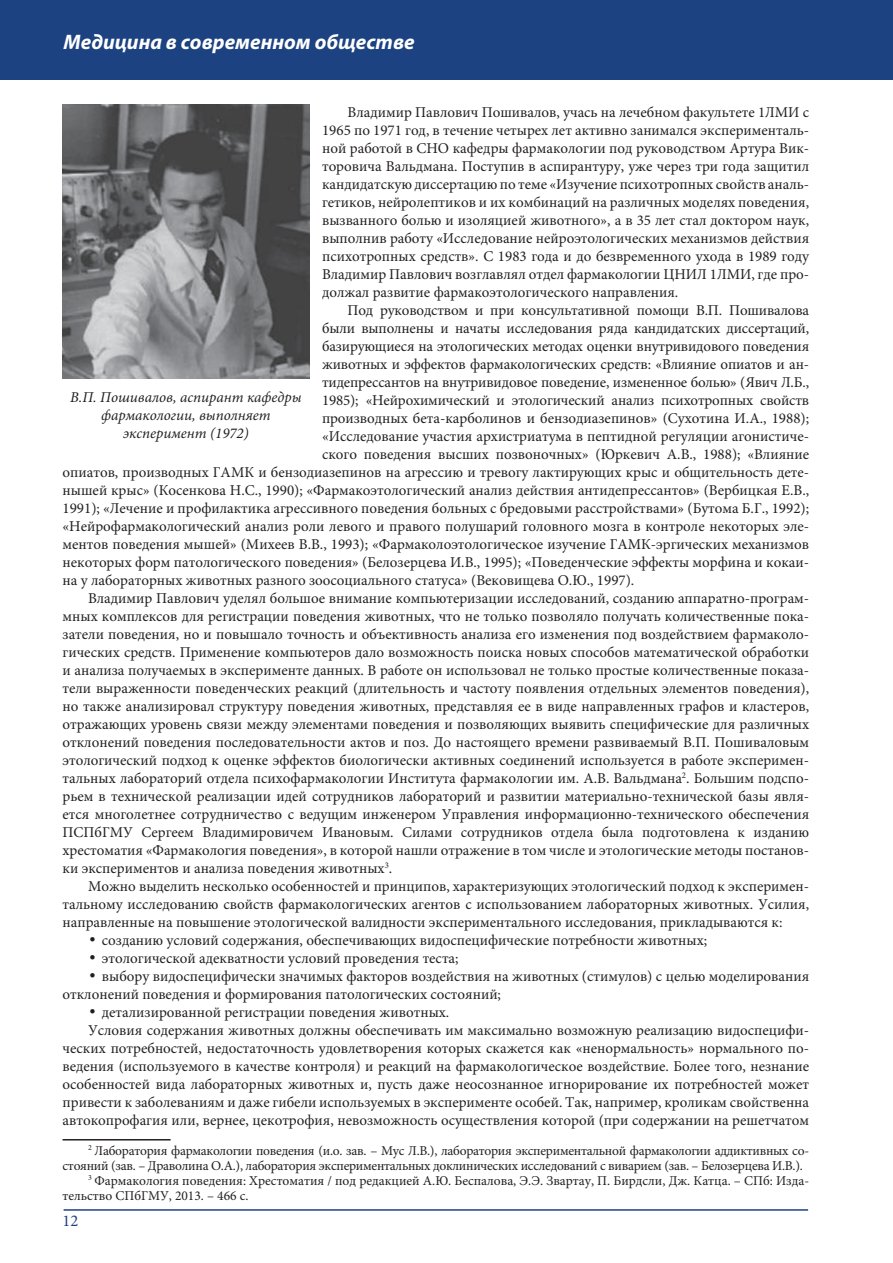
<style>
.page{position:relative;width:893px;height:1263px;background:#fff}
.page>*{position:absolute;margin:0;border:0;box-sizing:border-box;transform-origin:0 0}
.t1{font:italic 700 21px "Myriad Pro";color:#fff}
.t2{font:16.5px "Minion Pro";color:#1c4281}
.t3{font:15px/18px "Minion Pro";color:#231f20;text-align:justify}
.t4{font:italic 15px/18px "Minion Pro";color:#231f20;text-align:center}
.t5{font:13.5px "Minion Pro";letter-spacing:-.02em;color:#231f20}
.t6{font:13.5px "Minion Pro";color:#231f20}
</style>
<div class="page">
<div style="left:0;top:0;width:892px;height:79px;background:#1c4281"></div>
<hr style="left:64px;top:1209px;width:744px;height:2px;background:#1c4281">
<hr style="left:63px;top:1139px;width:108px;height:2px;background:#231f20">
<img style="left:63px;top:104px;width:246px;height:274px">
<h1 class="t1" style="left:64px;top:34px;width:352px">Медицина в современном обществе</h1>
<p class="t3" style="left:322px;top:104px;width:488px;text-indent:26px">Владимир Павлович Пошивалов, учась на лечебном факультете 1ЛМИ с 1965 по 1971 год, в течение четырех лет активно занимался эксперименталь&shy;ной работой в СНО кафедры фармакологии под руководством Артура Вик&shy;торовича Вальдмана. Поступив в аспирантуру, уже через три года защитил кандидатскую диссертацию по теме «Изучение психотропных свойств аналь&shy;гетиков, нейролептиков и их комбинаций на различных моделях поведения, вызванного болью и изоляцией животного», а в 35 лет стал доктором наук, выполнив работу «Исследование нейроэтологических механизмов действия психотропных средств». С 1983 года и до безвременного ухода в 1989 году Владимир Павлович возглавлял отдел фармакологии ЦНИЛ 1ЛМИ, где про&shy;должал развитие фармакоэтологического направления.</p>
<p class="t3" style="left:347px;top:302px;width:463px">Под руководством и при консультативной помощи В.П. Пошивалова</p>
<p class="t3" style="left:322px;top:320px;width:488px">были выполнены и начаты исследования ряда кандидатских диссертаций,</p>
<p class="t3" style="left:322px;top:338px;width:488px">базирующиеся на этологических методах оценки внутривидового поведения</p>
<p class="t3" style="left:322px;top:356px;width:488px">животных и эффектов фармакологических средств: «Влияние опиатов и ан-</p>
<p class="t3" style="left:322px;top:374px;width:488px">тидепрессантов на внутривидовое поведение, измененное болью» (Явич Л.Б.,</p>
<p class="t3" style="left:322px;top:392px;width:488px">1985); «Нейрохимический и этологический анализ психотропных свойств</p>
<p class="t3" style="left:322px;top:410px;width:488px">производных бета-карболинов и бензодиазепинов» (Сухотина И.А., 1988);</p>
<p class="t3" style="left:322px;top:428px;width:488px">«Исследование участия архистриатума в пептидной регуляции агонистиче-</p>
<p class="t3" style="left:322px;top:446px;width:488px">ского поведения высших позвоночных» (Юркевич А.В., 1988); «Влияние</p>
<p class="t3" style="left:63px;top:464px;width:748px">опиатов, производных ГАМК и бензодиазепинов на агрессию и тревогу лактирующих крыс и общительность дете-</p>
<p class="t3" style="left:63px;top:482px;width:748px">нышей крыс» (Косенкова Н.С., 1990); «Фармакоэтологический анализ действия антидепрессантов» (Вербицкая Е.В.,</p>
<p class="t3" style="left:63px;top:500px;width:748px">1991); «Лечение и профилактика агрессивного поведения больных с бредовыми расстройствами» (Бутома Б.Г., 1992);</p>
<p class="t3" style="left:63px;top:518px;width:748px">«Нейрофармакологический анализ роли левого и правого полушарий головного мозга в контроле некоторых эле-</p>
<p class="t3" style="left:63px;top:536px;width:748px">ментов поведения мышей» (Михеев В.В., 1993); «Фармаколоэтологическое изучение ГАМК-эргических механизмов</p>
<p class="t3" style="left:63px;top:554px;width:748px">некоторых форм патологического поведения» (Белозерцева И.В., 1995); «Поведенческие эффекты морфина и кокаи-</p>
<p class="t3" style="left:63px;top:572px;width:573px">на у лабораторных животных разного зоосоциального статуса» (Вековищева О.Ю., 1997).</p>
<p class="t3" style="left:88px;top:590px;width:722px">Владимир Павлович уделял большое внимание компьютеризации исследований, созданию аппаратно-програм-</p>
<p class="t3" style="left:63px;top:608px;width:748px">мных комплексов для регистрации поведения животных, что не только позволяло получать количественные пока-</p>
<p class="t3" style="left:63px;top:626px;width:748px">затели поведения, но и повышало точность и объективность анализа его изменения под воздействием фармаколо-</p>
<p class="t3" style="left:63px;top:644px;width:748px">гических средств. Применение компьютеров дало возможность поиска новых способов математической обработки</p>
<p class="t3" style="left:63px;top:662px;width:748px">и анализа получаемых в эксперименте данных. В работе он использовал не только простые количественные показа-</p>
<p class="t3" style="left:63px;top:680px;width:748px">тели выраженности поведенческих реакций (длительность и частоту появления отдельных элементов поведения),</p>
<p class="t3" style="left:63px;top:698px;width:748px">но также анализировал структуру поведения животных, представляя ее в виде направленных графов и кластеров,</p>
<p class="t3" style="left:63px;top:716px;width:748px">отражающих уровень связи между элементами поведения и позволяющих выявить специфические для различных</p>
<p class="t3" style="left:63px;top:734px;width:748px">отклонений поведения последовательности актов и поз. До настоящего времени развиваемый В.П. Пошиваловым</p>
<p class="t3" style="left:63px;top:752px;width:748px">этологический подход к оценке эффектов биологически активных соединений используется в работе эксперимен-</p>
<p class="t3" style="left:63px;top:770px;width:748px">тальных лабораторий отдела психофармакологии Института фармакологии им. А.В. Вальдмана<sup>2</sup>. Большим подспо-</p>
<p class="t3" style="left:63px;top:788px;width:748px">рьем в технической реализации идей сотрудников лабораторий и развитии материально-технической базы явля-</p>
<p class="t3" style="left:63px;top:806px;width:748px">ется многолетнее сотрудничество с ведущим инженером Управления информационно-технического обеспечения</p>
<p class="t3" style="left:63px;top:824px;width:748px">ПСПбГМУ Сергеем Владимировичем Ивановым. Силами сотрудников отдела была подготовлена к изданию</p>
<p class="t3" style="left:63px;top:842px;width:748px">хрестоматия «Фармакология поведения», в которой нашли отражение в том числе и этологические методы постанов-</p>
<p class="t3" style="left:63px;top:860px;width:331px">ки экспериментов и анализа поведения животных<sup>3</sup>.</p>
<p class="t3" style="left:88px;top:878px;width:722px">Можно выделить несколько особенностей и принципов, характеризующих этологический подход к эксперимен-</p>
<p class="t3" style="left:63px;top:896px;width:748px">тальному исследованию свойств фармакологических агентов с использованием лабораторных животных. Усилия,</p>
<p class="t3" style="left:63px;top:914px;width:721px">направленные на повышение этологической валидности экспериментального исследования, прикладываются к:</p>
<p class="t3" style="left:88px;top:932px;width:620px">• созданию условий содержания, обеспечивающих видоспецифические потребности животных;</p>
<p class="t3" style="left:88px;top:950px;width:372px">• этологической адекватности условий проведения теста;</p>
<p class="t3" style="left:63px;top:968px;width:748px;text-indent:26px">• выбору видоспецифически значимых факторов воздействия на животных (стимулов) с целью моделирования отклонений поведения и формирования патологических состояний;</p>
<p class="t3" style="left:88px;top:1004px;width:363px">• детализированной регистрации поведения животных.</p>
<p class="t3" style="left:88px;top:1022px;width:722px">Условия содержания животных должны обеспечивать им максимально возможную реализацию видоспецифи-</p>
<p class="t3" style="left:63px;top:1040px;width:748px">ческих потребностей, недостаточность удовлетворения которых скажется как «ненормальность» нормального по-</p>
<p class="t3" style="left:63px;top:1058px;width:748px">ведения (используемого в качестве контроля) и реакций на фармакологическое воздействие. Более того, незнание</p>
<p class="t3" style="left:63px;top:1076px;width:748px">особенностей вида лабораторных животных и, пусть даже неосознанное игнорирование их потребностей может</p>
<p class="t3" style="left:63px;top:1094px;width:748px">привести к заболеваниям и даже гибели используемых в эксперименте особей. Так, например, кроликам свойственна</p>
<p class="t3" style="left:63px;top:1112px;width:748px">автокопрофагия или, вернее, цекотрофия, невозможность осуществления которой (при содержании на решетчатом</p>
<p class="t5" style="left:88px;top:1145px;width:722px"><sup>2</sup> Лаборатория фармакологии поведения (и.о. зав. – Мус Л.В.), лаборатория экспериментальной фармакологии аддиктивных со-</p>
<p class="t5" style="left:63px;top:1160px;width:741px">стояний (зав. – Драволина О.А.), лаборатория экспериментальных доклинических исследований с виварием (зав. – Белозерцева И.В.).</p>
<p class="t6" style="left:88px;top:1175px;width:722px"><sup>3</sup> Фармакология поведения: Хрестоматия / под редакцией А.Ю. Беспалова, Э.Э. Звартау, П. Бирдсли, Дж. Катца. – СПб: Изда-</p>
<p class="t6" style="left:63px;top:1190px;width:187px">тельство СПбГМУ, 2013. – 466 с.</p>
<p class="t4" style="left:70px;top:389px;width:233px">В.П. Пошивалов, аспирант кафедры фармакологии, выполняет эксперимент (1972)</p>
<p class="t2" style="left:63px;top:1214px;width:17px">12</p>
</div>
